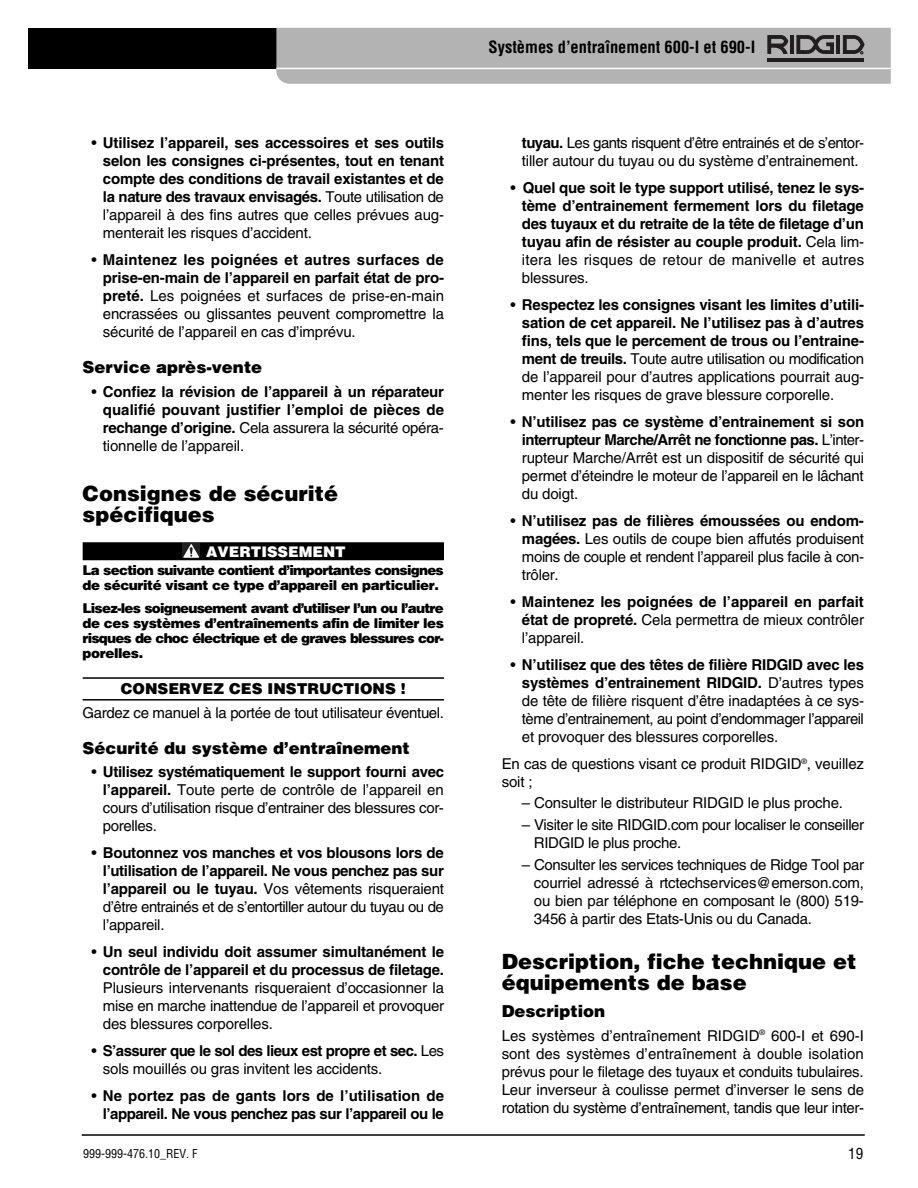
<style>
.page{position:relative;width:918px;height:1188px;background:#fff}
.page>*{position:absolute;margin:0;border:0;box-sizing:border-box;transform-origin:0 0}
.t1{font:900 21px/21px "Helvetica LT Std";color:#000}
.t2{font:900 16.5px "Helvetica LT Std";color:#000}
.t3{font:700 condensed 16.5px "Helvetica LT Std";color:#000}
.t4{font:15px/18px "Helvetica LT Std";letter-spacing:-.02em;color:#000;text-align:justify}
.t5{font:700 15px/18px "Helvetica LT Std";letter-spacing:-.01em;color:#000;text-align:justify}
.t6{font:700 15px/18px "Helvetica LT Std";letter-spacing:-.035em;color:#000;text-align:right}
.t7{font:900 15px "Helvetica LT Std";color:#000}
.t8{font:condensed 15px "Helvetica LT Std";color:#000}
.t9{font:900 14.7px "Helvetica LT Std";color:#fff}
.t10{font:900 13.5px/15px "Helvetica LT Std";letter-spacing:-.055em;color:#000}
.t11{font:condensed 12px "Helvetica LT Std";color:#000}
.s1{font-weight:400}
.s2{font-weight:700}
</style>
<div class="page">
<hr style="left:82px;top:1134px;width:783px;height:2px;background:#000">
<div style="left:28px;top:28px;width:427px;height:41px;background:#000"></div>
<svg style="left:276px;top:28px;width:615px;height:56px;background:#afafaf"></svg>
<div style="left:83px;top:542px;width:361px;height:18px;background:#000"></div>
<hr style="left:83px;top:677px;width:361px;height:2px;background:#000">
<hr style="left:83px;top:699px;width:361px;height:2px;background:#000">
<div style="left:182px;top:543px;width:18px;height:15px;background:#231f20"></div>
<svg style="left:183px;top:544px;width:16px;height:14px"></svg>
<p class="t5" style="left:103px;top:135px;width:343px;text-indent:-11px"><span class="s1">•</span> Utilisez l’appareil, ses accessoires et ses outils selon les consignes ci-présentes, tout en tenant compte des conditions de travail existantes et de la nature des travaux envisagés. <span class="s1">Toute utilisation de l’appareil à des fins autres que celles prévues aug&shy;menterait les risques d’accident.</span></p>
<p class="t4" style="left:103px;top:252px;width:343px;text-indent:-11px">• <span class="s2">Maintenez les poignées et autres surfaces de prise-en-main de l’appareil en parfait état de pro&shy;preté.</span> Les poignées et surfaces de prise-en-main encrassées ou glissantes peuvent compromettre la sécurité de l’appareil en cas d’imprévu.</p>
<p class="t2" style="left:83px;top:361px;width:181px">Service après-vente</p>
<p class="t5" style="left:103px;top:384px;width:343px;text-indent:-11px"><span class="s1">•</span> Confiez la révision de l’appareil à un réparateur qualifié pouvant justifier l’emploi de pièces de rechange d’origine. <span class="s1">Cela assurera la sécurité opéra&shy;tionnelle de l’appareil.</span></p>
<h1 class="t1" style="left:83px;top:485px;width:257px">Consignes de sécurité spécifiques</h1>
<p class="t9" style="left:206px;top:546px;width:141px">AVERTISSEMENT</p>
<p class="t10" style="left:83px;top:564px;width:363px">La section suivante contient d’importantes consignes de sécurité visant ce type d’appareil en particulier.</p>
<p class="t10" style="left:83px;top:602px;width:363px;text-align:justify">Lisez-les soigneusement avant d’utiliser l’un ou l’autre de ces systèmes d’entraînements afin de limiter les risques de choc électrique et de graves blessures cor&shy;porelles.</p>
<p class="t7" style="left:121px;top:684px;width:286px">CONSERVEZ CES INSTRUCTIONS !</p>
<p class="t4" style="left:83px;top:705px;width:363px">Gardez ce manuel à la portée de tout utilisateur éventuel.</p>
<p class="t2" style="left:83px;top:742px;width:329px">Sécurité du système d’entraînement</p>
<p class="t4" style="left:103px;top:764px;width:343px;text-indent:-11px">• <span class="s2">Utilisez systématiquement le support fourni avec l’appareil.</span> Toute perte de contrôle de l’appareil en cours d’utilisation risque d’entrainer des blessures cor&shy;porelles.</p>
<p class="t5" style="left:103px;top:845px;width:343px;text-indent:-11px"><span class="s1">•</span> Boutonnez vos manches et vos blousons lors de l’utilisation de l’appareil. Ne vous penchez pas sur l’appareil ou le tuyau. <span class="s1">Vos vêtements risqueraient d’être entrainés et de s’entortiller autour du tuyau ou de l’appareil.</span></p>
<p class="t5" style="left:92px;top:944px;width:354px;text-align:right"><span class="s1">•</span> Un seul individu doit assumer simultanément le contrôle de l’appareil et du processus de filetage.</p>
<p class="t4" style="left:103px;top:980px;width:343px">Plusieurs intervenants risqueraient d’occasionner la mise en marche inattendue de l’appareil et provoquer des blessures corporelles.</p>
<p class="t4" style="left:103px;top:1043px;width:343px;text-indent:-11px">• <span class="s2">S’assurer que le sol des lieux est propre et sec.</span> Les sols mouillés ou gras invitent les accidents.</p>
<p class="t6" style="left:91px;top:1088px;width:354px"><span class="s1">•</span> Ne portez pas de gants lors de l’utilisation de l’appareil. Ne vous penchez pas sur l’appareil ou le</p>
<p class="t3" style="left:489px;top:40px;width:268px">Systèmes d’entraînement 600-I et 690-I</p>
<p class="t4" style="left:522px;top:135px;width:344px"><span class="s2">tuyau.</span> Les gants risquent d’être entrainés et de s’entor&shy;tiller autour du tuyau ou du système d’entrainement.</p>
<p class="t5" style="left:522px;top:180px;width:344px;text-indent:-11px"><span class="s1">•</span> Quel que soit le type support utilisé, tenez le sys&shy;tème d’entrainement fermement lors du filetage des tuyaux et du retraite de la tête de filetage d’un tuyau afin de résister au couple produit. <span class="s1">Cela lim&shy;itera les risques de retour de manivelle et autres blessures.</span></p>
<p class="t5" style="left:522px;top:297px;width:344px;text-indent:-11px"><span class="s1">•</span> Respectez les consignes visant les limites d’utili&shy;sation de cet appareil. Ne l’utilisez pas à d’autres fins, tels que le percement de trous ou l’entraine&shy;ment de treuils. <span class="s1">Toute autre utilisation ou modification de l’appareil pour d’autres applications pourrait aug&shy;menter les risques de grave blessure corporelle.</span></p>
<p class="t4" style="left:522px;top:414px;width:344px;text-indent:-11px">• <span class="s2">N’utilisez pas ce système d’entrainement si son interrupteur Marche/Arrêt ne fonctionne pas.</span> L’inter&shy;rupteur Marche/Arrêt est un dispositif de sécurité qui permet d’éteindre le moteur de l’appareil en le lâchant du doigt.</p>
<p class="t4" style="left:522px;top:513px;width:344px;text-indent:-11px">• <span class="s2">N’utilisez pas de filières émoussées ou endom&shy;magées.</span> Les outils de coupe bien affutés produisent moins de couple et rendent l’appareil plus facile à con&shy;trôler.</p>
<p class="t5" style="left:522px;top:594px;width:344px;text-indent:-11px"><span class="s1">•</span> Maintenez les poignées de l’appareil en parfait état de propreté. <span class="s1">Cela permettra de mieux contrôler l’appareil.</span></p>
<p class="t4" style="left:522px;top:657px;width:344px;text-indent:-11px">• <span class="s2">N’utilisez que des têtes de filière RIDGID avec les systèmes d’entrainement RIDGID.</span> D’autres types de tête de filière risquent d’être inadaptées à ce sys&shy;tème d’entrainement, au point d’endommager l’appareil et provoquer des blessures corporelles.</p>
<p class="t4" style="left:502px;top:756px;width:364px">En cas de questions visant ce produit RIDGID<sup>®</sup>, veuillez soit ;</p>
<p class="t4" style="left:522px;top:795px;width:323px">– Consulter le distributeur RIDGID le plus proche.</p>
<p class="t4" style="left:534px;top:817px;width:332px;text-indent:-12px">– Visiter le site RIDGID.com pour localiser le conseiller<br>RIDGID le plus proche.</p>
<p class="t4" style="left:534px;top:857px;width:332px;text-indent:-12px">– Consulter les services techniques de Ridge Tool par courriel adressé à rtctechservices@emer son.com, ou bien par téléphone en composant le (800) 519- 3456 à partir des Etats-Unis ou du Canada.</p>
<h1 class="t1" style="left:502px;top:953px;width:356px">Description, fiche technique et équipements de base</h1>
<p class="t2" style="left:502px;top:1006px;width:105px">Description</p>
<p class="t4" style="left:502px;top:1028px;width:364px">Les systèmes d’entraînement RIDGID<sup>®</sup> 600-I et 690-I sont des systèmes d’entraînement à double isolation prévus pour le filetage des tuyaux et conduits tubulaires.<br>Leur inverseur à coulisse permet d’inverser le sens de rotation du système d’entraînement, tandis que leur inter-</p>
<p class="t11" style="left:83px;top:1149px;width:116px">999-999-476.10_REV. F</p>
<p class="t8" style="left:848px;top:1147px;width:16px">19</p>
</div>
